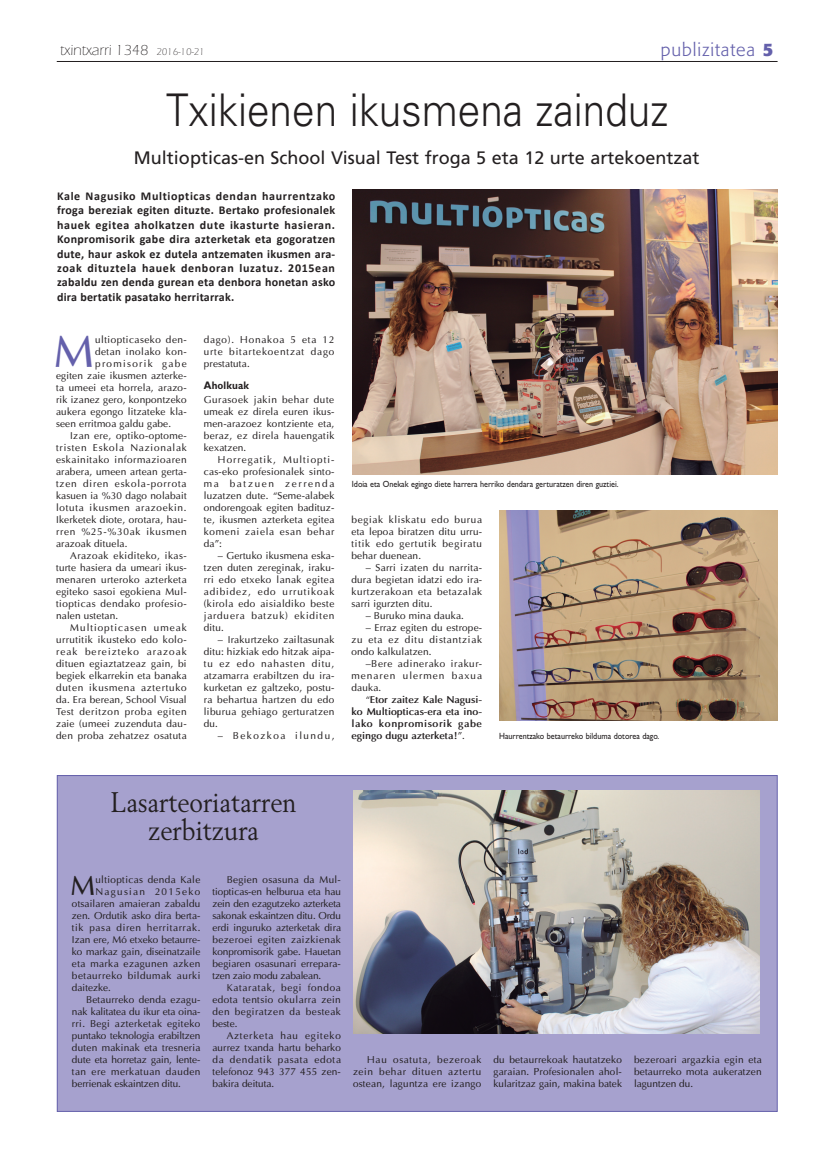
<style>
.page{position:relative;width:823px;height:1163px;background:#fff}
.page>*{position:absolute;margin:0;border:0;box-sizing:border-box;transform-origin:0 0}
.t1{font:300 45px "Univers";color:#231f20;scale:.9 1}
.t2{font:45px "Optima";color:#6460ab}
.t3{font:28px/28px "Berling";color:#231f20;text-align:center;scale:.9 1}
.t4{font:27.5px "Optima";color:#231f20}
.t5{font:18px "Frutiger";color:#231f20}
.t6{font:300 18px "Formata";letter-spacing:.05em;color:#6460ab}
.t7{font:300 15px "Itc Eras";color:#231f20}
.t8{font:700 12px/14.4px "Calibri";letter-spacing:.02em;color:#231f20;text-align:justify}
.t9{font:700 11px "Gill Sans";letter-spacing:.015em;color:#231f20;scale:.9 1}
.t10{font:10px/12px "Optima";letter-spacing:.025em;color:#231f20;text-align:justify}
.t11{font:10px "Optima";letter-spacing:.045em;color:#231f20}
.t12{font:700 10px/12px "Optima";letter-spacing:-.01em;color:#231f20;text-align:justify}
.t13{font:10px "Optima";color:#231f20}
.t14{font:10px "Optima";letter-spacing:-.01em;color:#231f20}
.t15{font:10px "Optima";letter-spacing:.075em;color:#231f20}
.t16{font:10px "Optima";letter-spacing:.065em;color:#231f20}
.t17{font:10px "Optima";letter-spacing:.13em;color:#231f20}
.t18{font:10px "Optima";letter-spacing:-.005em;color:#231f20}
.t19{font:10px "Optima";letter-spacing:.05em;color:#231f20}
.t20{font:10px "Optima";letter-spacing:.055em;color:#231f20}
.t21{font:10px "Optima";letter-spacing:.06em;color:#231f20}
.t22{font:10px "Optima";letter-spacing:.1em;color:#231f20}
.t23{font:10px "Optima";letter-spacing:.07em;color:#231f20}
.t24{font:10px "Optima";letter-spacing:.095em;color:#231f20}
.t25{font:10px "Optima";letter-spacing:.14em;color:#231f20}
.t26{font:9px "Gill Sans";color:#231f20;scale:.9 1}
.s1{font-size:10px}
.s2{font-weight:700}
.s3{font-weight:400}
</style>
<div class="page">
<hr style="left:57px;top:61px;width:720px;height:1px;background:#231f20">
<img style="left:352px;top:190px;width:425px;height:285px">
<div style="left:57px;top:775px;width:719px;height:336px;background:#a6a1ce"></div>
<img style="left:353px;top:790px;width:405px;height:243px">
<img style="left:499px;top:511px;width:278px;height:209px">
<h3 class="t7" style="left:60px;top:41px;width:146px">txintxarri 1348 <span class="s1">2016-10-21</span></h3>
<h3 class="t6" style="left:660px;top:39px;width:114px">publizitatea <span class="s2">5</span></h3>
<h1 class="t1" style="left:166px;top:83px;width:559px">Txikienen ikusmena zainduz</h1>
<h3 class="t5" style="left:134px;top:147px;width:567px">Multiopticas-en School Visual Test froga 5 eta 12 urte artekoentzat</h3>
<p class="t8" style="left:57px;top:189px;width:279px">Kale Nagusiko Multiopticas dendan haurrentzako froga bereziak egiten dituzte. Bertako profesionalek hauek egitea aholkatzen dute ikasturte hasieran.<br>Konpromisorik gabe dira azterketak eta gogoratzen dute, haur askok ez dutela antzematen ikusmen ara&shy;zoak dituztela hauek denboran luzatuz. 2015ean zabaldu zen denda gurean eta denbora honetan asko dira bertatik pasatako herritarrak.</p>
<h1 class="t2" style="left:54px;top:324px;width:42px">M</h1>
<p class="t11" style="left:95px;top:333px;width:93px">ultiopticaseko den-</p>
<p class="t11" style="left:95px;top:345px;width:93px">detan inolako kon-</p>
<p class="t17" style="left:95px;top:357px;width:93px">promisorik gabe</p>
<p class="t10" style="left:56px;top:369px;width:132px">egiten zaie ikusmen azterke-</p>
<p class="t10" style="left:56px;top:381px;width:132px">ta umeei eta horrela, arazo-</p>
<p class="t10" style="left:56px;top:393px;width:132px">rik izanez gero, konpontzeko</p>
<p class="t10" style="left:56px;top:405px;width:132px">aukera egongo litzateke kla-</p>
<p class="t10" style="left:56px;top:417px;width:117px">seen erritmoa galdu gabe.</p>
<p class="t10" style="left:70px;top:429px;width:118px">Izan ere, optiko-optome-</p>
<p class="t15" style="left:56px;top:441px;width:132px">tristen Eskola Nazionalak</p>
<p class="t19" style="left:56px;top:453px;width:132px">eskainitako informazioaren</p>
<p class="t10" style="left:56px;top:465px;width:132px">arabera, umeen artean gerta-</p>
<p class="t15" style="left:56px;top:477px;width:132px">tzen diren eskola-porrota</p>
<p class="t10" style="left:56px;top:489px;width:132px">kasuen ia %30 dago nolabait</p>
<p class="t16" style="left:56px;top:501px;width:132px">lotuta ikusmen arazoekin.</p>
<p class="t10" style="left:56px;top:513px;width:132px">Ikerketek diote, orotara, hau-</p>
<p class="t23" style="left:56px;top:525px;width:132px">rren %25-%30ak ikusmen</p>
<p class="t10" style="left:56px;top:537px;width:73px">arazoak dituela.</p>
<p class="t11" style="left:70px;top:549px;width:118px">Arazoak ekiditeko, ikas-</p>
<p class="t10" style="left:56px;top:561px;width:132px">turte hasiera da umeari ikus-</p>
<p class="t10" style="left:56px;top:573px;width:132px">menaren urteroko azterketa</p>
<p class="t10" style="left:56px;top:585px;width:132px">egiteko sasoi egokiena Mul-</p>
<p class="t10" style="left:56px;top:597px;width:132px">tiopticas dendako profesio-</p>
<p class="t10" style="left:56px;top:609px;width:64px">nalen ustetan.</p>
<p class="t24" style="left:70px;top:621px;width:118px">Multiopticasen umeak</p>
<p class="t10" style="left:56px;top:633px;width:132px">urrutitik ikusteko edo kolo-</p>
<p class="t22" style="left:56px;top:645px;width:132px">reak bereizteko arazoak</p>
<p class="t10" style="left:56px;top:657px;width:132px">dituen egiaztatzeaz gain, bi</p>
<p class="t10" style="left:56px;top:669px;width:132px">begiek elkarrekin eta banaka</p>
<p class="t16" style="left:56px;top:681px;width:132px">duten ikusmena aztertuko</p>
<p class="t10" style="left:56px;top:693px;width:132px">da. Era berean, School Visual</p>
<p class="t21" style="left:56px;top:705px;width:132px">Test deritzon proba egiten</p>
<p class="t10" style="left:56px;top:717px;width:132px">zaie (umeei zuzenduta dau-</p>
<p class="t10" style="left:56px;top:729px;width:132px">den proba zehatzez osatuta</p>
<p class="t10" style="left:204px;top:333px;width:132px">dago). Honakoa 5 eta 12 urte bitartekoentzat dago prestatuta.</p>
<p class="t9" style="left:204px;top:378px;width:52px">Aholkuak</p>
<p class="t10" style="left:204px;top:393px;width:132px">Gurasoek jakin behar dute umeak ez direla euren ikus&shy;men-arazoez kontziente eta, beraz, ez direla hauengatik kexatzen.</p>
<p class="t10" style="left:204px;top:453px;width:132px;text-indent:14px">Horregatik, Multiopti&shy;cas-eko profesionalek sinto&shy;ma batzuen zerrenda luzatzen dute. “Seme-alabek ondorengoak egiten badituz&shy;te, ikusmen azterketa egitea komeni zaiela esan behar da”:</p>
<p class="t10" style="left:204px;top:549px;width:132px;text-indent:14px">– Gertuko ikusmena eska&shy;tzen duten zereginak, iraku&shy;rri edo etxeko lanak egitea adibidez, edo urrutikoak (kirola edo aisialdiko beste jarduera batzuk) ekiditen ditu.</p>
<p class="t10" style="left:204px;top:633px;width:132px;text-indent:14px">– Irakurtzeko zailtasunak ditu: hizkiak edo hitzak aipa&shy;tu ez edo nahasten ditu, atzamarra erabiltzen du ira&shy;kurketan ez galtzeko, postu&shy;ra behartua hartzen du edo liburua gehiago gerturatzen du.</p>
<p class="t25" style="left:218px;top:729px;width:118px">– Bekozkoa ilundu,</p>
<p class="t26" style="left:351px;top:478px;width:297px">Idoia eta Onekak egingo diete harrera herriko dendara gerturatzen diren guztiei.</p>
<p class="t10" style="left:351px;top:513px;width:132px">begiak kliskatu edo burua eta lepoa biratzen ditu urru&shy;titik edo gertutik begiratu behar duenean.</p>
<p class="t10" style="left:351px;top:561px;width:132px;text-indent:14px">– Sarri izaten du narrita&shy;dura begietan idatzi edo ira&shy;kurtzerakoan eta betazalak sarri igurzten ditu.</p>
<p class="t10" style="left:365px;top:609px;width:100px">– Buruko mina dauka.</p>
<p class="t10" style="left:351px;top:621px;width:132px;text-indent:14px">– Erraz egiten du estrope&shy;zu eta ez ditu distantziak ondo kalkulatzen.</p>
<p class="t10" style="left:351px;top:657px;width:132px;text-indent:14px">–Bere adinerako irakur&shy;menaren ulermen baxua dauka.</p>
<p class="t12" style="left:351px;top:693px;width:132px;text-indent:14px"><span class="s3">“</span>Etor zaitez Kale Nagusi&shy;ko Multiopticas-era eta ino&shy;lako konpromisorik gabe egingo dugu azterketa!<span class="s3">”.</span></p>
<p class="t26" style="left:499px;top:730px;width:179px">Haurrentzako betaurreko bilduma dotorea dago.</p>
<h2 class="t3" style="left:111px;top:787px;width:208px">Lasarteoriatarren zerbitzura</h2>
<h3 class="t4" style="left:71px;top:868px;width:26px">M</h3>
<p class="t10" style="left:95px;top:873px;width:106px">ultiopticas denda Kale</p>
<p class="t17" style="left:95px;top:885px;width:106px">Nagusian 2015eko</p>
<p class="t10" style="left:72px;top:897px;width:130px">otsailaren amaieran zabaldu</p>
<p class="t13" style="left:72px;top:909px;width:130px">zen. Ordutik asko dira berta-</p>
<p class="t20" style="left:72px;top:921px;width:130px">tik pasa diren herritarrak.</p>
<p class="t13" style="left:72px;top:933px;width:130px">Izan ere, Mó etxeko betaurre-</p>
<p class="t13" style="left:72px;top:945px;width:130px">ko markaz gain, diseinatzaile</p>
<p class="t10" style="left:72px;top:957px;width:130px">eta marka ezagunen azken</p>
<p class="t11" style="left:72px;top:969px;width:130px">betaurreko bildumak aurki</p>
<p class="t13" style="left:72px;top:981px;width:41px">daitezke.</p>
<p class="t10" style="left:86px;top:993px;width:116px">Betaurreko denda ezagu-</p>
<p class="t14" style="left:72px;top:1005px;width:130px">nak kalitatea du ikur eta oina-</p>
<p class="t10" style="left:72px;top:1017px;width:130px">rri. Begi azterketak egiteko</p>
<p class="t14" style="left:72px;top:1029px;width:130px">puntako teknologia erabiltzen</p>
<p class="t10" style="left:72px;top:1041px;width:130px">duten makinak eta tresneria</p>
<p class="t18" style="left:72px;top:1053px;width:130px">dute eta horretaz gain, lente-</p>
<p class="t11" style="left:72px;top:1065px;width:130px">tan ere merkatuan dauden</p>
<p class="t14" style="left:72px;top:1077px;width:110px">berrienak eskaintzen ditu.</p>
<p class="t10" style="left:212px;top:873px;width:130px;text-indent:14px">Begien osasuna da Mul&shy;tiopticas-en helburua eta hau zein den ezagutzeko azterketa sakonak eskaintzen ditu. Ordu erdi inguruko azterketak dira bezeroei egiten zaizkienak konpromisorik gabe. Hauetan begiaren osasunari errepara&shy;tzen zaio modu zabalean.</p>
<p class="t10" style="left:212px;top:981px;width:130px;text-indent:14px">Kataratak, begi fondoa edota tentsio okularra zein den begiratzen da besteak beste.</p>
<p class="t10" style="left:212px;top:1029px;width:130px;text-indent:14px">Azterketa hau egiteko aurrez txanda hartu beharko da dendatik pasata edota telefonoz 943 377 455 zen&shy;bakira deituta.</p>
<p class="t10" style="left:353px;top:1053px;width:130px;text-indent:14px">Hau osatuta, bezeroak zein behar dituen aztertu ostean, laguntza ere izango</p>
<p class="t10" style="left:493px;top:1053px;width:130px">du betaurrekoak hautatzeko garaian. Profesionalen ahol&shy;kularitzaz gain, makina batek</p>
<p class="t10" style="left:633px;top:1053px;width:129px">bezeroari argazkia egin eta betaurreko mota aukeratzen laguntzen du.</p>
</div>
